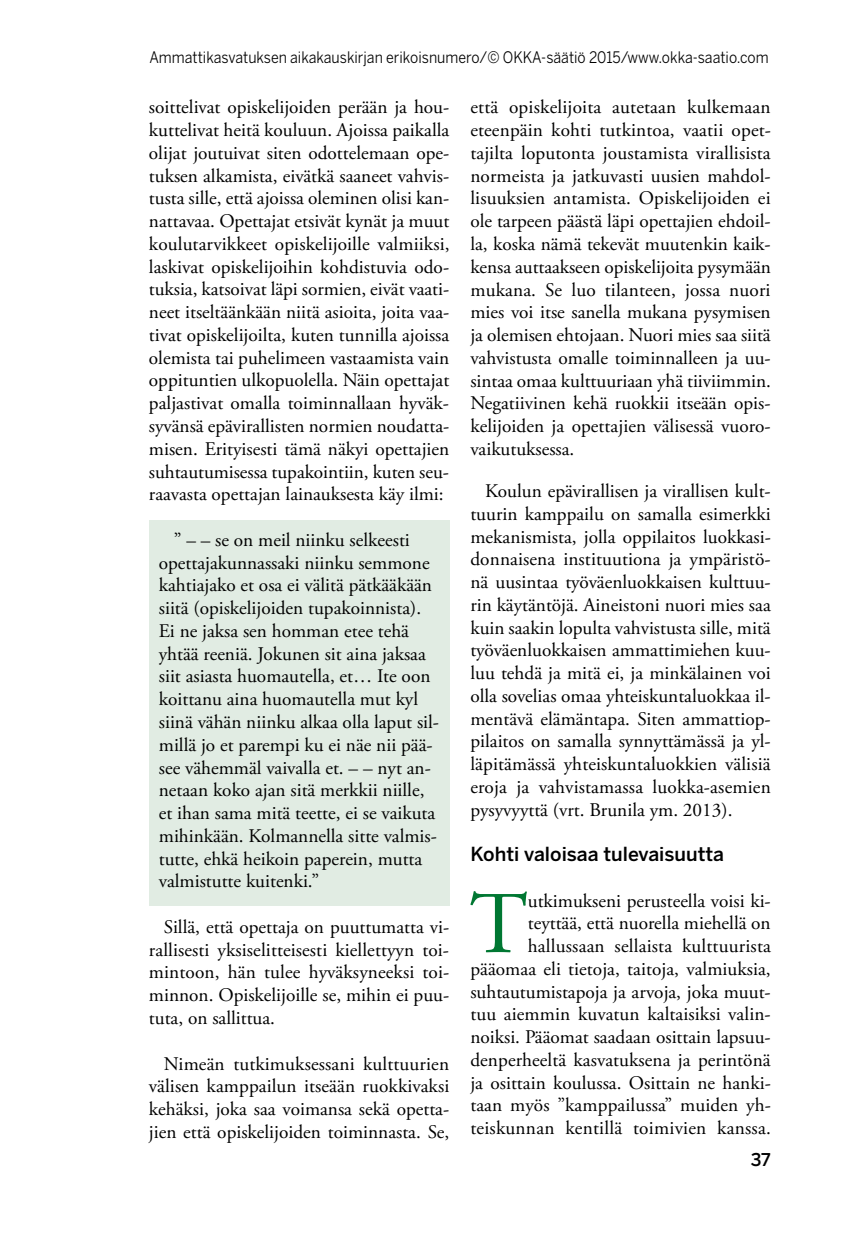
<style>
.page{position:relative;width:844px;height:1241px;background:#fff}
.page>*{position:absolute;margin:0;border:0;box-sizing:border-box;transform-origin:0 0}
.t1{font:87.85px "Adobe Garamond Pro";color:#007732}
.t2{font:19.25px/22.8px "Adobe Garamond Pro";color:#000;text-align:justify}
.t3{font:500 19.25px "Benton Sans";color:#000}
.t4{font:500 17.5px "Benton Sans";color:#000}
.t5{font:15.75px "Benton Sans";color:#000;scale:.9 1}
</style>
<div class="page">
<div style="left:149px;top:520px;width:300px;height:385px;background:#e1ece3"></div>
<p class="t5" style="left:149px;top:48px;width:689px">Ammattikasvatuksen aikakauskirjan erikoisnumero/© OKKA-säätiö 2015/www.okka-saatio.com</p>
<p class="t2" style="left:149px;top:96px;width:302px">soittelivat opiskelijoiden perään ja hou&shy;kuttelivat heitä kouluun. Ajoissa paikalla olijat joutuivat siten odottelemaan ope&shy;tuksen alkamista, eivätkä saaneet vahvis&shy;tusta sille, että ajoissa oleminen olisi kan&shy;nattavaa. Opettajat etsivät kynät ja muut koulutarvikkeet opiskelijoille valmiiksi, laskivat opiskelijoihin kohdistuvia odo&shy;tuksia, katsoivat läpi sormien, eivät vaati&shy;neet itseltäänkään niitä asioita, joita vaa&shy;tivat opiskelijoilta, kuten tunnilla ajoissa olemista tai puhelimeen vastaamista vain oppituntien ulkopuolella. Näin opettajat paljastivat omalla toiminnallaan hyväk&shy;syvänsä epävirallisten normien noudatta&shy;misen. Erityisesti tämä näkyi opettajien suhtautumisessa tupakointiin, kuten seu&shy;raavasta opettajan lainauksesta käy ilmi:</p>
<p class="t2" style="left:159px;top:529px;width:282px;text-align:left;text-indent:15px">” – – se on meil niinku selkeesti opettajakunnassaki niinku semmone kahtiajako et osa ei välitä pätkääkään siitä (opiskelijoiden tupakoinnista).<br>Ei ne jaksa sen homman etee tehä yhtää reeniä. Jokunen sit aina jaksaa siit asiasta huomautella, et… Ite oon koittanu aina huomautella mut kyl siinä vähän niinku alkaa olla laput sil&shy;millä jo et parempi ku ei näe nii pää&shy;see vähemmäl vaivalla et. – – nyt an&shy;netaan koko ajan sitä merkkii niille, et ihan sama mitä teette, ei se vaikuta mihinkään. Kolmannella sitte valmis&shy;tutte, ehkä heikoin paperein, mutta valmistutte kuitenki.”</p>
<p class="t2" style="left:149px;top:915px;width:302px;text-indent:15px">Sillä, että opettaja on puuttumatta vi&shy;rallisesti yksiselitteisesti kiellettyyn toi&shy;mintoon, hän tulee hyväksyneeksi toi&shy;minnon. Opiskelijoille se, mihin ei puu&shy;tuta, on sallittua.</p>
<p class="t2" style="left:149px;top:1052px;width:302px;text-indent:15px">Nimeän tutkimuksessani kulttuurien välisen kamppailun itseään ruokkivaksi kehäksi, joka saa voimansa sekä opetta&shy;jien että opiskelijoiden toiminnasta. Se,</p>
<p class="t2" style="left:470px;top:97px;width:302px">että opiskelijoita autetaan kulkemaan eteenpäin kohti tutkintoa, vaatii opet&shy;tajilta loputonta joustamista virallisista normeista ja jatkuvasti uusien mahdol&shy;lisuuksien antamista. Opiskelijoiden ei ole tarpeen päästä läpi opettajien ehdoil&shy;la, koska nämä tekevät muutenkin kaik&shy;kensa auttaakseen opiskelijoita pysymään mukana. Se luo tilanteen, jossa nuori mies voi itse sanella mukana pysymisen ja olemisen ehtojaan. Nuori mies saa siitä vahvistusta omalle toiminnalleen ja uu&shy;sintaa omaa kulttuuriaan yhä tiiviimmin.<br>Negatiivinen kehä ruokkii itseään opis&shy;kelijoiden ja opettajien välisessä vuoro&shy;vaikutuksessa.</p>
<p class="t2" style="left:470px;top:480px;width:302px;text-indent:15px">Koulun epävirallisen ja virallisen kult&shy;tuurin kamppailu on samalla esimerkki mekanismista, jolla oppilaitos luokkasi&shy;donnaisena instituutiona ja ympäristö&shy;nä uusintaa työväenluokkaisen kulttuu&shy;rin käytäntöjä. Aineistoni nuori mies saa kuin saakin lopulta vahvistusta sille, mitä työväenluokkaisen ammattimiehen kuu&shy;luu tehdä ja mitä ei, ja minkälainen voi olla sovelias omaa yhteiskuntaluokkaa il&shy;mentävä elämäntapa. Siten ammattiop&shy;pilaitos on samalla synnyttämässä ja yl&shy;läpitämässä yhteiskuntaluokkien välisiä eroja ja vahvistamassa luokka-asemien pysyvyyttä (vrt. Brunila ym. 2013).</p>
<p class="t3" style="left:470px;top:843px;width:255px">Kohti valoisaa tulevaisuutta</p>
<h1 class="t1" style="left:469px;top:871px;width:59px">T</h1>
<p class="t2" style="left:470px;top:889px;width:302px;text-align:right">utkimukseni perusteella voisi ki&shy;teyttää, että nuorella miehellä on hallussaan sellaista kulttuurista pääomaa eli tietoja, taitoja, valmiuksia, suhtautumistapoja ja arvoja, joka muut&shy;tuu aiemmin kuvatun kaltaisiksi valin&shy;noiksi. Pääomat saadaan osittain lapsuu&shy;denperheeltä kasvatuksena ja perintönä ja osittain koulussa. Osittain ne hanki&shy;taan myös ”kamppailussa” muiden yh&shy;teiskunnan kentillä toimivien kanssa.</p>
<p class="t4" style="left:750px;top:1149px;width:21px">37</p>
</div>
